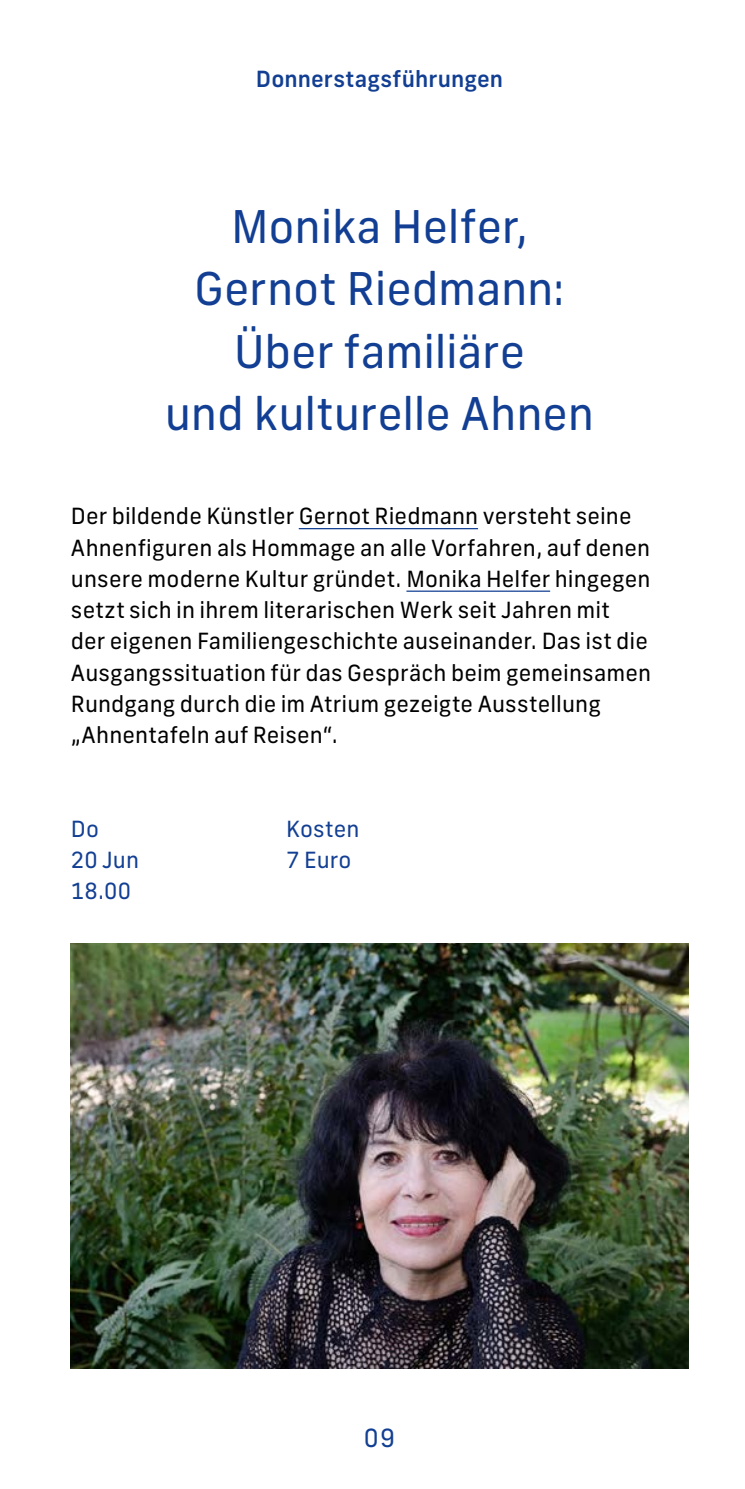
<style>
.page{position:relative;width:745px;height:1489px;background:#fff}
.page>*{position:absolute;margin:0;border:0;box-sizing:border-box;transform-origin:0 0}
.t1{font:45px/62.5px "New Frank";letter-spacing:-.005em;color:#123f93;text-align:center}
.t2{font:25px "New Frank";color:#123f93}
.t3{font:22.25px/31.2px "New Frank";letter-spacing:.005em;color:#000}
.t4{font:22.25px/31.2px "New Frank";letter-spacing:.005em;color:#123f93}
.t5{font:500 22.25px "New Frank";letter-spacing:.005em;color:#123f93}
</style>
<div class="page">
<hr style="left:298px;top:528px;width:179px;height:1px;background:#123f93">
<hr style="left:406px;top:590px;width:143px;height:1px;background:#123f93">
<img style="left:71px;top:943px;width:616px;height:425px">
<p class="t5" style="left:256px;top:64px;width:249px">Donnerstagsführungen</p>
<h1 class="t1" style="left:165px;top:195px;width:430px">Monika Helfer,<br>Gernot Riedmann:<br>Über familiäre<br>und kulturelle Ahnen</h1>
<p class="t3" style="left:71px;top:500px;width:581px">Der bildende Künstler Gernot Riedmann versteht seine Ahnenfiguren als Hommage an alle Vorfahren, auf denen unsere moderne Kultur gründet. Monika Helfer hingegen setzt sich in ihrem literarischen Werk seit Jahren mit<br>der eigenen Familiengeschichte auseinander. Das ist die Ausgangssituation für das Gespräch beim gemeinsamen Rundgang durch die im Atrium gezeigte Ausstellung „Ahnentafeln auf Reisen“.</p>
<p class="t4" style="left:71px;top:813px;width:70px">Do<br>20 Jun<br>18.00</p>
<p class="t4" style="left:286px;top:813px;width:75px">Kosten<br>7 Euro</p>
<p class="t2" style="left:364px;top:1421px;width:33px">09</p>
</div>
